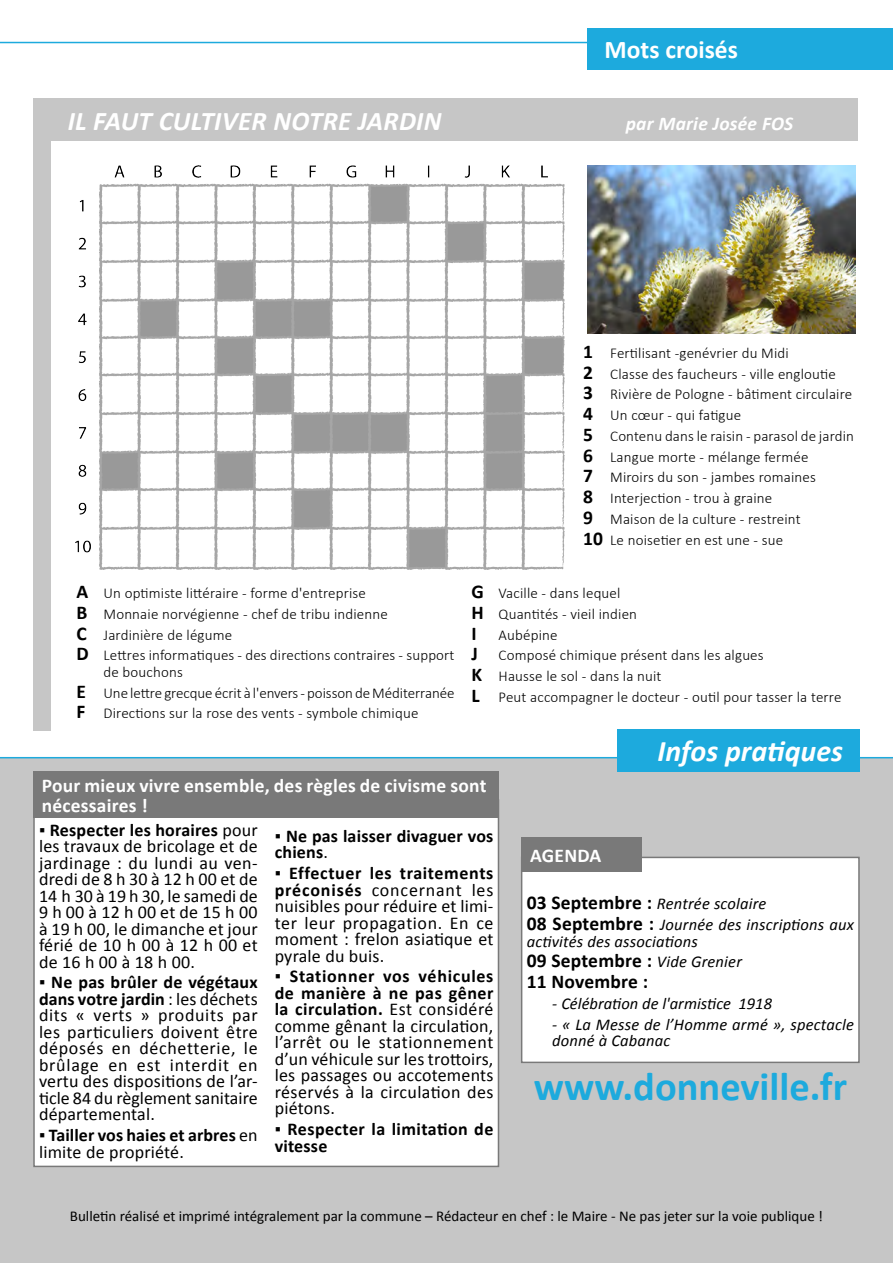
<style>
.page{position:relative;width:893px;height:1263px;background:#fff}
.page>*{position:absolute;margin:0;border:0;box-sizing:border-box;transform-origin:0 0}
.Centré{font:700 40.5px "Calibri";color:#1daadd}
.Titre_Infos{font:italic 700 30px "Calibri";color:#fff}
.Articles{font:italic 700 27px "Calibri";letter-spacing:.01em;color:#fff}
.Rubrique_G{font:700 25.5px "Calibri";color:#fff}
.Articles_Petits_titr{font:700 19.5px/19.5px "Calibri";letter-spacing:.01em;color:#fff}
.Articles-2{font:700 19.5px "Calibri";letter-spacing:.01em;color:#000}
.Articles-3{font:italic 700 19.5px "Calibri";letter-spacing:.01em;color:#fff}
.Articles-4{font:18px/16.5px "Calibri";letter-spacing:.01em;color:#000;text-align:justify}
.Articles-5{font:700 18px/16.5px "Calibri";letter-spacing:.01em;color:#000}
.Articles-6{font:italic 16.5px/16.5px "Calibri";letter-spacing:.01em;color:#000}
.t1{font:300 15px/16.5px "Calibri";letter-spacing:.01em;color:#000}
.Centré-2{font:15px "Calibri";color:#000}
.s1{font-weight:700;font-size:19.5px}
.s2{font-weight:700}
.s3{font-weight:400}
.s4{font-weight:700;font-style:normal;font-size:19.5px}
.s5{font-weight:400;font-style:italic;font-size:16.5px}
</style>
<div class="page">
<hr style="left:0;top:42px;width:893px;height:1px;background:#1daadd">
<div style="left:0;top:757px;width:893px;height:506px;background:#c6c6c6"></div>
<div style="left:618px;top:729px;width:242px;height:42px;background:#1daadd"></div>
<div style="left:34px;top:800px;width:464px;height:366px;background:#fff"></div>
<div style="left:33px;top:799px;width:466px;height:368px;border:2px solid #797979"></div>
<div style="left:33px;top:771px;width:466px;height:47px;background:#797979"></div>
<img style="left:75px;top:166px;width:490px;height:404px">
<div style="left:588px;top:28px;width:305px;height:41px;background:#1daadd"></div>
<div style="left:34px;top:99px;width:824px;height:42px;background:#c6c6c6"></div>
<div style="left:34px;top:139px;width:17px;height:591px;background:#c6c6c6"></div>
<div style="left:522px;top:857px;width:337px;height:205px;background:#fff"></div>
<div style="left:521px;top:857px;width:339px;height:206px;border:2px solid #797979"></div>
<div style="left:522px;top:838px;width:120px;height:34px;background:#797979"></div>
<img style="left:588px;top:166px;width:268px;height:168px">
<p class="Rubrique_G" style="left:605px;top:34px;width:135px">Mots croisés</p>
<p class="Articles" style="left:68px;top:104px;width:375px">IL FAUT CULTIVER NOTRE JARDIN</p>
<p class="Articles-3" style="left:626px;top:111px;width:169px">par Marie Josée FOS</p>
<p class="t1" style="left:77px;top:584px;width:291px"><span class="s1">A</span> Un optimiste littéraire - forme d'entreprise</p>
<p class="t1" style="left:77px;top:605px;width:313px"><span class="s1">B</span> Monnaie norvégienne - chef de tribu indienne</p>
<p class="t1" style="left:77px;top:626px;width:157px"><span class="s1">C</span> Jardinière de légume</p>
<p class="t1" style="left:104px;top:646px;width:353px;text-indent:-27px"><span class="s1">D</span> Lettres informatiques - des directions contraires - support de bouchons</p>
<p class="t1" style="left:77px;top:684px;width:380px"><span class="s1">E</span> Une lettre grecque écrit à l'envers - poisson de Méditerranée</p>
<p class="t1" style="left:77px;top:704px;width:343px"><span class="s1">F</span> Directions sur la rose des vents - symbole chimique</p>
<p class="t1" style="left:583px;top:344px;width:207px"><span class="s1">1</span> Fertilisant -genévrier du Midi</p>
<p class="t1" style="left:583px;top:365px;width:254px"><span class="s1">2</span> Classe des faucheurs - ville engloutie</p>
<p class="t1" style="left:583px;top:385px;width:271px"><span class="s1">3</span> Rivière de Pologne - bâtiment circulaire</p>
<p class="t1" style="left:583px;top:406px;width:160px"><span class="s1">4</span> Un cœur - qui fatigue</p>
<p class="t1" style="left:583px;top:427px;width:272px"><span class="s1">5</span> Contenu dans le raisin - parasol de jardin</p>
<p class="t1" style="left:583px;top:448px;width:227px"><span class="s1">6</span> Langue morte - mélange fermée</p>
<p class="t1" style="left:583px;top:468px;width:234px"><span class="s1">7</span> Miroirs du son - jambes romaines</p>
<p class="t1" style="left:583px;top:489px;width:191px"><span class="s1">8</span> Interjection - trou à graine</p>
<p class="t1" style="left:583px;top:510px;width:219px"><span class="s1">9</span> Maison de la culture - restreint</p>
<p class="t1" style="left:583px;top:531px;width:202px"><span class="s1">10</span> Le noisetier en est une - sue</p>
<p class="t1" style="left:472px;top:584px;width:150px"><span class="s1">G</span> Vacille - dans lequel</p>
<p class="t1" style="left:472px;top:605px;width:167px"><span class="s1">H</span> Quantités - vieil indien</p>
<p class="t1" style="left:472px;top:626px;width:87px"><span class="s1">I</span> Aubépine</p>
<p class="t1" style="left:472px;top:646px;width:294px"><span class="s1">J</span> Composé chimique présent dans les algues</p>
<p class="t1" style="left:472px;top:667px;width:191px"><span class="s1">K</span> Hausse le sol - dans la nuit</p>
<p class="t1" style="left:472px;top:688px;width:371px"><span class="s1">L</span> Peut accompagner le docteur - outil pour tasser la terre</p>
<p class="Titre_Infos" style="left:657px;top:732px;width:187px">Infos pratiques</p>
<p class="Articles_Petits_titr" style="left:42px;top:776px;width:446px">Pour mieux vivre ensemble, des règles de civisme sont nécessaires !</p>
<p class="Articles-4" style="left:39px;top:821px;width:220px">▪ <span class="s2">Respecter les horaires</span> pour les travaux de bricolage et de jardinage : du lundi au ven&shy;dredi de 8 h 30 à 12 h 00 et de 14 h 30 à 19 h 30, le samedi de 9 h 00 à 12 h 00 et de 15 h 00 à 19 h 00, le dimanche et jour férié de 10 h 00 à 12 h 00 et de 16 h 00 à 18 h 00.</p>
<p class="Articles-4" style="left:39px;top:974px;width:220px">▪ <span class="s2">Ne pas brûler de végétaux dans votre jardin</span> : les déchets dits « verts » produits par les particuliers doivent être déposés en déchetterie, le brûlage en est interdit en vertu des dispositions de l’ar&shy;ticle 84 du règlement sanitaire départemental.</p>
<p class="Articles-5" style="left:39px;top:1127px;width:220px"><span class="s3">▪</span> Tailler vos haies et arbres <span class="s3">en limite de propriété.</span></p>
<p class="Articles-5" style="left:275px;top:828px;width:220px"><span class="s3">▪</span> Ne pas laisser divaguer vos chiens<span class="s3">.</span></p>
<p class="Articles-4" style="left:275px;top:865px;width:220px">▪ <span class="s2">Effectuer les traitements préconisés</span> concernant les nuisibles pour réduire et limi&shy;ter leur propagation. En ce moment : frelon asiatique et pyrale du buis.</p>
<p class="Articles-4" style="left:275px;top:968px;width:220px">▪ <span class="s2">Stationner vos véhicules de manière à ne pas gêner la circulation.</span> Est considéré comme gênant la circulation, l’arrêt ou le stationnement d’un véhicule sur les trottoirs, les passages ou accotements réservés à la circulation des piétons.</p>
<p class="Articles-5" style="left:275px;top:1121px;width:220px"><span class="s3">▪</span> Respecter la limitation de vitesse</p>
<p class="Articles_Petits_titr" style="left:530px;top:846px;width:73px">AGENDA</p>
<p class="Articles-6" style="left:527px;top:895px;width:241px"><span class="s4">03 Septembre :</span> Rentrée scolaire</p>
<p class="Articles-6" style="left:527px;top:916px;width:329px"><span class="s4">08 Septembre :</span> Journée des inscriptions aux activités des associations</p>
<p class="Articles-2" style="left:527px;top:948px;width:217px">09 Septembre : <span class="s5">Vide Grenier</span></p>
<p class="Articles-2" style="left:527px;top:969px;width:123px">11 Novembre :</p>
<p class="Articles-6" style="left:552px;top:995px;width:221px">- Célébration de l'armistice 1918</p>
<p class="Articles-6" style="left:552px;top:1015px;width:303px">- « La Messe de l’Homme armé », spectacle donné à Cabanac</p>
<p class="Centré" style="left:534px;top:1060px;width:315px">www.donneville.fr</p>
<p class="Centré-2" style="left:70px;top:1207px;width:755px">Bulletin réalisé et imprimé intégralement par la commune – Rédacteur en chef : le Maire - Ne pas jeter sur la voie publique !</p>
</div>
